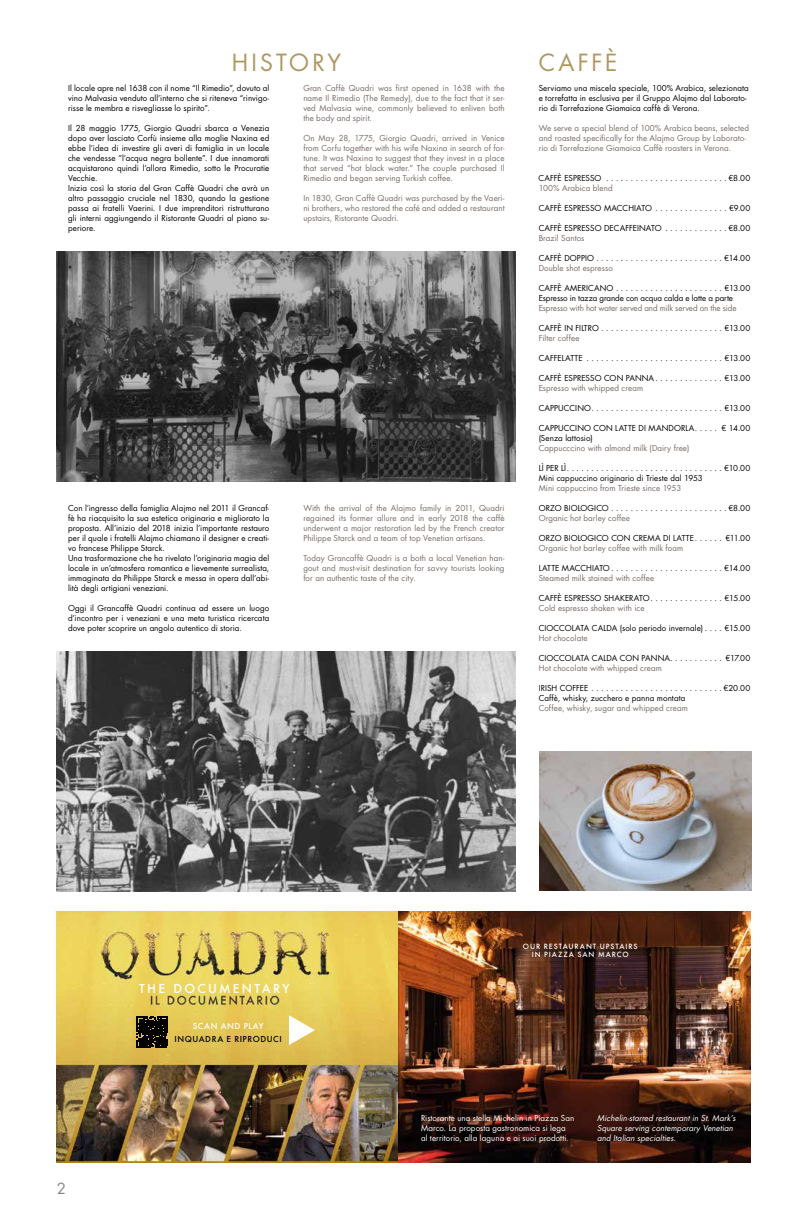
<style>
.page{position:relative;width:808px;height:1219px;background:#fff}
.page>*{position:absolute;margin:0;border:0;box-sizing:border-box;transform-origin:0 0}
.t1{font:23px "Futura Std";letter-spacing:.14em;color:#af9760}
.t2{font:15px "Futura Std";color:#878787}
.t3{font:500 12px "Futura";letter-spacing:.19em;color:#fff}
.t4{font:8px/10px "Futura Std";letter-spacing:.01em;color:#000}
.t5{font:8px/10px "Futura Std";letter-spacing:.01em;color:#776c68;text-align:justify}
.t6{font:8px/10px "Futura Std";letter-spacing:.01em;color:#fff}
.t7{font:italic 8px/10px "Futura Std";letter-spacing:.005em;color:#fff}
.t8{font:8px/10px "Futura Std";letter-spacing:-.01em;color:#000}
.t9{font:8px "Futura Std";letter-spacing:-.01em;color:#776c68}
.t10{font:500 8px "Futura";letter-spacing:.07em;color:#000}
.t11{font:500 8px "Futura";letter-spacing:.075em;color:#fff}
.t12{font:500 7px/8.4px "Futura";letter-spacing:.125em;color:#fff;text-align:center}
</style>
<div class="page">
<img style="left:57px;top:251px;width:459px;height:230px">
<img style="left:57px;top:651px;width:459px;height:240px">
<img style="left:57px;top:911px;width:694px;height:251px">
<svg style="left:137px;top:1017px;width:31px;height:31px"></svg>
<img style="left:539px;top:751px;width:212px;height:139px">
<svg style="left:289px;top:1015px;width:26px;height:30px"></svg>
<img style="left:398px;top:912px;width:353px;height:250px">
<h1 class="t1" style="left:232px;top:48px;width:111px">HISTORY</h1>
<p class="t4" style="left:68px;top:83px;width:203px;text-align:justify">Il locale apre nel 1638 con il nome “Il Rimedio”, dovuto al vino Malvasia venduto all’interno che si riteneva “rinvigo&shy;risse le membra e risvegliasse lo spirito”.</p>
<p class="t4" style="left:68px;top:123px;width:203px">Il 28 maggio 1775, Giorgio Quadri sbarca a Venezia dopo aver lasciato Corfù insieme alla moglie Naxina ed ebbe l’idea di investire gli averi di famiglia in un locale che vendesse “l’acqua negra bollente”. I due innamorati acquistarono quindi l’allora Rimedio, sotto le Procuratie Vecchie.<br>Inizia così la storia del Gran Caffè Quadri che avrà un altro passaggio cruciale nel 1830, quando la gestione passa ai fratelli Vaerini. I due imprenditori ristrutturano gli interni aggiungendo il Ristorante Quadri al piano su&shy;periore.</p>
<p class="t5" style="left:303px;top:83px;width:203px">Gran Caffè Quadri was first opened in 1638 with the name Il Rimedio (The Remedy), due to the fact that it ser&shy;ved Malvasia wine, commonly believed to enliven both the body and spirit.</p>
<p class="t5" style="left:303px;top:133px;width:203px">On May 28, 1775, Giorgio Quadri, arrived in Venice from Corfu together with his wife Naxina in search of for&shy;tune. It was Naxina to suggest that they invest in a place that served “hot black water.” The couple purchased Il Rimedio and began serving Turkish coffee.</p>
<p class="t5" style="left:303px;top:193px;width:203px">In 1830, Gran Caffè Quadri was purchased by the Vaeri&shy;ni brothers, who restored the café and added a restaurant upstairs, Ristorante Quadri.</p>
<p class="t4" style="left:68px;top:503px;width:203px">Con l’ingresso della famiglia Alajmo nel 2011 il Grancaf&shy;fè ha riacquisito la sua estetica originaria e migliorato la proposta. All’inizio del 2018 inizia l’importante restauro per il quale i fratelli Alajmo chiamano il designer e creati&shy;vo francese Philippe Starck.<br>Una trasformazione che ha rivelato l’originaria magia del locale in un’atmosfera romantica e lievemente surrealista, immaginata da Philippe Starck e messa in opera dall’abi&shy;lità degli artigiani veneziani.</p>
<p class="t4" style="left:68px;top:603px;width:203px;text-align:justify">Oggi il Grancaffè Quadri continua ad essere un luogo d’incontro per i veneziani e una meta turistica ricercata dove poter scoprire un angolo autentico di storia.</p>
<p class="t5" style="left:303px;top:503px;width:203px">With the arrival of the Alajmo family in 2011, Quadri regained its former allure and in early 2018 the caffè underwent a major restoration led by the French creator Philippe Starck and a team of top Venetian artisans.</p>
<p class="t5" style="left:303px;top:553px;width:203px">Today Grancaffè Quadri is a both a local Venetian han&shy;gout and must-visit destination for savvy tourists looking for an authentic taste of the city.</p>
<h1 class="t1" style="left:539px;top:48px;width:80px">CAFFÈ</h1>
<p class="t4" style="left:539px;top:83px;width:212px">Serviamo una miscela speciale, 100% Arabica, selezionata e torrefatta in esclusiva per il Gruppo Alajmo dal Laborato&shy;rio di Torrefazione Giamaica caffè di Verona.</p>
<p class="t5" style="left:539px;top:123px;width:212px;text-align:left">We serve a special blend of 100% Arabica beans, selected and roasted specifically for the Alajmo Group by Laborato&shy;rio di Torrefazione Giamaica Caffè roasters in Verona.</p>
<p class="t4" style="left:539px;top:173px;width:213px">CAFFÈ ESPRESSO . . . . . . . . . . . . . . . . . . . . . . . . €8.00</p>
<p class="t5" style="left:539px;top:183px;width:75px">100% Arabica blend</p>
<p class="t4" style="left:539px;top:203px;width:213px">CAFFÈ ESPRESSO MACCHIATO . . . . . . . . . . . . . . €9.00</p>
<p class="t4" style="left:539px;top:223px;width:213px">CAFFÈ ESPRESSO DECAFFEINATO . . . . . . . . . . . . €8.00</p>
<p class="t5" style="left:539px;top:233px;width:47px">Brazil Santos</p>
<p class="t4" style="left:539px;top:253px;width:213px">CAFFÈ DOPPIO . . . . . . . . . . . . . . . . . . . . . . . . . €14.00</p>
<p class="t5" style="left:539px;top:263px;width:76px">Double shot espresso</p>
<p class="t8" style="left:539px;top:283px;width:213px">CAFFÈ AMERICANO . . . . . . . . . . . . . . . . . . . . . . €13.00<br>Espresso in tazza grande con acqua calda e latte a parte</p>
<p class="t9" style="left:539px;top:303px;width:199px">Espresso with hot water served and milk served on the side</p>
<p class="t4" style="left:539px;top:323px;width:213px">CAFFÈ IN FILTRO . . . . . . . . . . . . . . . . . . . . . . . . . €13.00</p>
<p class="t5" style="left:539px;top:333px;width:42px">Filter coffee</p>
<p class="t4" style="left:539px;top:353px;width:213px">CAFFELATTE . . . . . . . . . . . . . . . . . . . . . . . . . . . . €13.00</p>
<p class="t4" style="left:539px;top:373px;width:213px">CAFFÈ ESPRESSO CON PANNA . . . . . . . . . . . . . . €13.00</p>
<p class="t5" style="left:539px;top:383px;width:106px">Espresso with whipped cream</p>
<p class="t4" style="left:539px;top:403px;width:213px">CAPPUCCINO . . . . . . . . . . . . . . . . . . . . . . . . . . . €13.00</p>
<p class="t4" style="left:539px;top:423px;width:213px">CAPPUCCINO CON LATTE DI MANDORLA . . . . . € 14.00 (Senza lattosio)</p>
<p class="t5" style="left:539px;top:443px;width:152px">Cappucccino with almond milk (Dairy free)</p>
<p class="t4" style="left:539px;top:463px;width:213px">LÌ PER LÌ . . . . . . . . . . . . . . . . . . . . . . . . . . . . . . . €10.00<br>Mini cappuccino originario di Trieste dal 1953</p>
<p class="t5" style="left:539px;top:483px;width:144px">Mini cappuccino from Trieste since 1953</p>
<p class="t4" style="left:539px;top:503px;width:213px">ORZO BIOLOGICO . . . . . . . . . . . . . . . . . . . . . . . €8.00</p>
<p class="t5" style="left:539px;top:513px;width:93px">Organic hot barley coffee</p>
<p class="t4" style="left:539px;top:533px;width:213px">ORZO BIOLOGICO CON CREMA DI LATTE . . . . . . €11.00</p>
<p class="t5" style="left:539px;top:543px;width:146px">Organic hot barley coffee with milk foam</p>
<p class="t4" style="left:539px;top:563px;width:213px">LATTE MACCHIATO . . . . . . . . . . . . . . . . . . . . . . €14.00</p>
<p class="t5" style="left:539px;top:573px;width:117px">Steamed milk stained with coffee</p>
<p class="t4" style="left:539px;top:593px;width:213px">CAFFÈ ESPRESSO SHAKERATO . . . . . . . . . . . . . . . €15.00</p>
<p class="t5" style="left:539px;top:603px;width:107px">Cold espresso shaken with ice</p>
<p class="t4" style="left:539px;top:623px;width:213px">CIOCCOLATA CALDA (solo periodo invernale) . . . . €15.00</p>
<p class="t5" style="left:539px;top:633px;width:50px">Hot chocolate</p>
<p class="t4" style="left:539px;top:653px;width:213px">CIOCCOLATA CALDA CON PANNA . . . . . . . . . . . €17.00</p>
<p class="t5" style="left:539px;top:663px;width:125px">Hot chocolate with whipped cream</p>
<p class="t4" style="left:539px;top:683px;width:213px">IRISH COFFEE . . . . . . . . . . . . . . . . . . . . . . . . . . €20.00<br>Caffè, whisky, zucchero e panna montata</p>
<p class="t5" style="left:539px;top:703px;width:151px">Coffee, whisky, sugar and whipped cream</p>
<h3 class="t3" style="left:139px;top:980px;width:152px">THE DOCUMENTARY</h3>
<p class="t11" style="left:193px;top:1020px;width:72px">SCAN AND PLAY</p>
<p class="t10" style="left:175px;top:1034px;width:109px">INQUADRA E RIPRODUCI</p>
<p class="t12" style="left:523px;top:942px;width:116px">OUR RESTAURANT UPSTAIRS<br>IN PIAZZA SAN MARCO</p>
<h2 class="t2" style="left:57px;top:1179px;width:11px">2</h2>
<p class="t6" style="left:421px;top:1113px;width:155px">Ristorante una stella Michelin in Piazza San<br>Marco. La proposta gastronomica si lega<br>al territorio, alla laguna e ai suoi prodotti.</p>
<p class="t7" style="left:597px;top:1113px;width:140px">Michelin-starred restaurant in St. Mark’s<br>Square serving contemporary Venetian and Italian specialties.</p>
</div>
